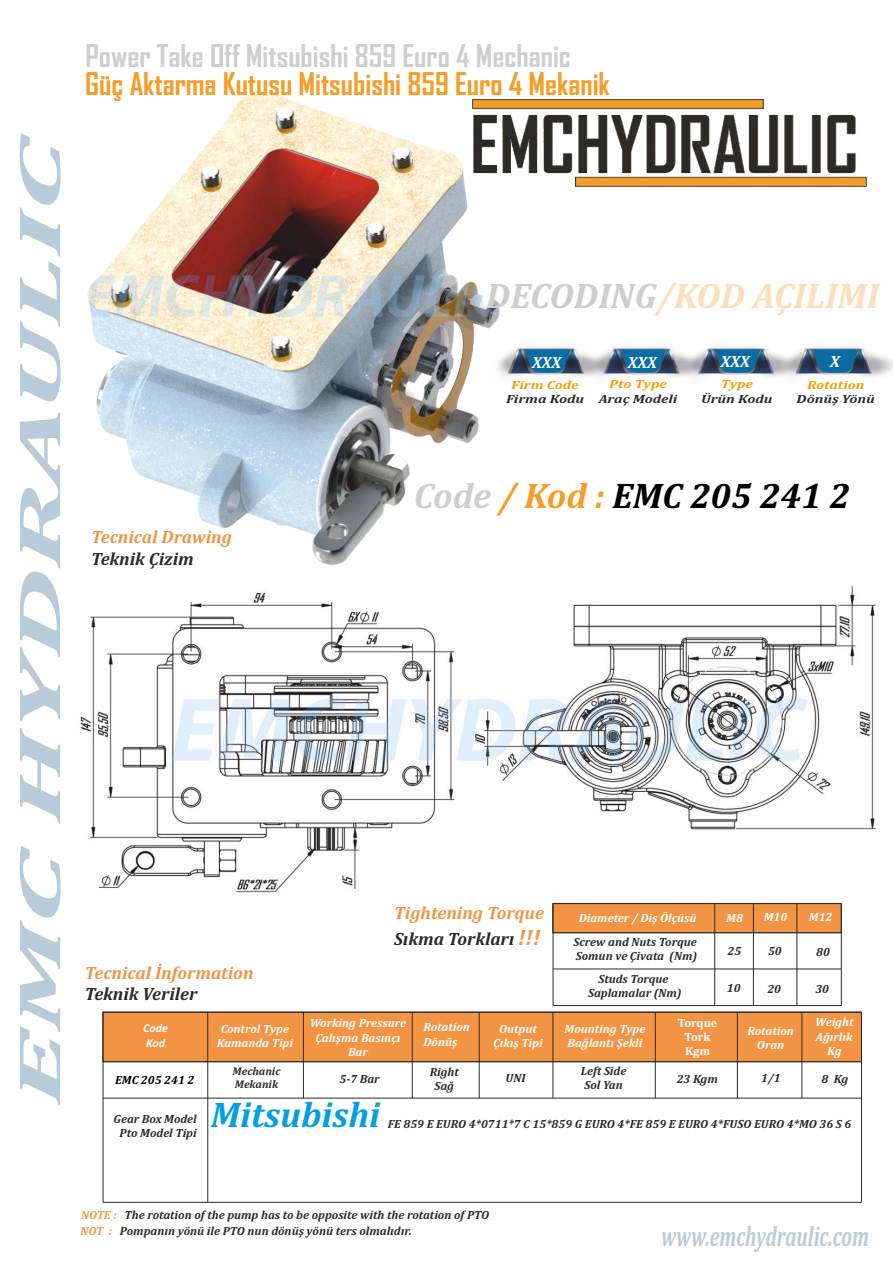
<style>
.page{position:relative;width:893px;height:1263px;background:#fff}
.page>*{position:absolute;margin:0;border:0;box-sizing:border-box;transform-origin:0 0}
.t1{font:italic 700 60px "Cambria";color:#b7cbd8;scale:2.18 1}
.t2{font:italic 700 36px "Cambria";color:#fcdfb8}
.t3{font:italic 700 36px "Cambria";color:#000}
.t4{font:italic 700 36px "Cambria";color:#00a0e3}
.t5{font:700 30px "Agency FB";color:#f59d27}
.t6{font:700 30px "Agency FB";color:#cecece}
.t7{font:italic 700 28.5px "Cambria";color:#b7cbd8;scale:.68 1}
.t8{font:italic 700 18px/25.3px "Cambria";color:#f39444}
.t9{font:italic 700 18px "Cambria";color:#2b2a29}
.t10{font:italic 700 18px "Arial";color:#fefefe}
.t11{font:italic 700 16.5px "Cambria";color:#fefefe}
.t12{font:italic 700 12px/14.1px "Cambria";color:#2b2a29}
.t13{font:italic 700 12px/14.1px "Cambria";color:#fefefe;text-align:center}
.t14{font:italic 700 12px "Cambria";color:#2b2a29;scale:1.23 1}
.t15{font:italic 700 12px "Cambria";color:#f59d00;scale:1.23 1}
.t16{font:italic 700 12px "Cambria";color:#fff}
.t17{font:700 12px/14.1px "Cambria";color:#fefefe;text-align:center}
.t18{font:italic 700 12px "Cambria";color:#000}
.t19{font:italic 700 12px/14.7px "Calibri";color:#fefefe}
.t20{font:italic 700 11.25px/13.2px "Cambria";color:#2b2a29}
.s1{color:#cecece}
.s2{color:#f59d27}
.s3{color:#2b2a29}
.s4{font-size:22.5px}
.s5{color:#f79646}
</style>
<div class="page">
<img style="left:80px;top:585px;width:796px;height:308px">
<img style="left:88px;top:92px;width:416px;height:473px">
<img style="left:472px;top:100px;width:394px;height:86px">
<img style="left:486px;top:337px;width:407px;height:54px">
<div style="left:552px;top:903px;width:289px;height:30px;background:#f39444"></div>
<hr style="left:553px;top:1005px;width:288px;height:1px;background:#2b2a29">
<hr style="left:553px;top:968px;width:288px;height:1px;background:#2b2a29">
<hr style="left:553px;top:932px;width:288px;height:1px;background:#2b2a29">
<hr style="left:553px;top:903px;width:288px;height:1px;background:#2b2a29">
<hr style="left:553px;top:903px;width:1px;height:102px;background:#2b2a29">
<hr style="left:714px;top:903px;width:1px;height:102px;background:#2b2a29">
<hr style="left:753px;top:903px;width:1px;height:102px;background:#2b2a29">
<hr style="left:796px;top:903px;width:1px;height:102px;background:#2b2a29">
<hr style="left:841px;top:903px;width:1px;height:102px;background:#2b2a29">
<div style="left:102px;top:1011px;width:760px;height:51px;background:#f39444"></div>
<hr style="left:103px;top:1202px;width:758px;height:1px;background:#2b2a29">
<hr style="left:103px;top:1098px;width:758px;height:1px;background:#2b2a29">
<hr style="left:103px;top:1061px;width:758px;height:1px;background:#2b2a29">
<hr style="left:103px;top:1012px;width:758px;height:1px;background:#2b2a29">
<hr style="left:103px;top:1012px;width:1px;height:190px;background:#2b2a29">
<hr style="left:207px;top:1012px;width:1px;height:190px;background:#2b2a29">
<hr style="left:303px;top:1012px;width:1px;height:86px;background:#2b2a29">
<hr style="left:412px;top:1012px;width:1px;height:86px;background:#2b2a29">
<hr style="left:479px;top:1012px;width:1px;height:86px;background:#2b2a29">
<hr style="left:552px;top:1012px;width:1px;height:86px;background:#2b2a29">
<hr style="left:655px;top:1012px;width:1px;height:86px;background:#2b2a29">
<hr style="left:737px;top:1012px;width:1px;height:86px;background:#2b2a29">
<hr style="left:801px;top:1012px;width:1px;height:86px;background:#2b2a29">
<hr style="left:861px;top:1012px;width:1px;height:190px;background:#2b2a29">
<h1 class="t1" style="left:13px;top:413px;width:130px;rotate:-90deg">ULIC</h1>
<h1 class="t1" style="left:13px;top:1106px;width:326px;rotate:-90deg">EMC HYDRA</h1>
<h3 class="t6" style="left:85px;top:44px;width:487px">Power Take Off Mitsubishi 859 Euro 4 Mechanic</h3>
<h3 class="t5" style="left:85px;top:72px;width:526px">Güç Aktarma Kutusu Mitsubishi 859 Euro 4 Mekanik</h3>
<h2 class="t2" style="left:486px;top:280px;width:395px"><span class="s1">DECODING</span>/KOD AÇILIMI</h2>
<h3 class="t10" style="left:529px;top:349px;width:38px">XXX</h3>
<h3 class="t11" style="left:532px;top:355px;width:31px">XXX</h3>
<h3 class="t11" style="left:628px;top:355px;width:31px">XXX</h3>
<h3 class="t11" style="left:721px;top:354px;width:31px">XXX</h3>
<h3 class="t11" style="left:830px;top:354px;width:11px">X</h3>
<p class="t15" style="left:512px;top:379px;width:56px">Firm Code</p>
<p class="t14" style="left:506px;top:394px;width:65px">Firma Kodu</p>
<p class="t15" style="left:609px;top:379px;width:48px">Pto Type</p>
<p class="t14" style="left:599px;top:393px;width:65px">Araç Modeli</p>
<p class="t15" style="left:721px;top:379px;width:28px">Type</p>
<p class="t14" style="left:701px;top:393px;width:60px">Ürün Kodu</p>
<p class="t15" style="left:807px;top:379px;width:48px">Rotation</p>
<p class="t14" style="left:797px;top:393px;width:65px">Dönüş Yönü</p>
<h3 class="t8" style="left:91px;top:526px;width:142px">Tecnical Drawing</h3>
<h3 class="t9" style="left:91px;top:550px;width:104px">Teknik Çizim</h3>
<h3 class="t8" style="left:85px;top:961px;width:170px">Tecnical İnformation</h3>
<h3 class="t9" style="left:85px;top:986px;width:114px">Teknik Veriler</h3>
<h2 class="t3" style="left:414px;top:480px;width:438px"><span class="s1">Code</span> <span class="s2">/ Kod :</span> EMC 205 241 2</h2>
<h3 class="t8" style="left:394px;top:901px;width:151px">Tightening Torque<br><span class="s3">Sıkma Torkları</span> <span class="s4">!!!</span></h3>
<p class="t16" style="left:579px;top:912px;width:119px">Diameter / Diş Ölçüsü</p>
<p class="t13" style="left:726px;top:911px;width:18px">M8</p>
<p class="t13" style="left:764px;top:911px;width:25px">M10</p>
<p class="t13" style="left:809px;top:911px;width:25px">M12</p>
<p class="t12" style="left:816px;top:945px;width:15px">80</p>
<p class="t12" style="left:573px;top:935px;width:125px">Screw and Nuts Torque<br>Somun ve Çivata (Nm)</p>
<p class="t12" style="left:588px;top:972px;width:95px;text-align:center">Studs Torque<br>Saplamalar (Nm)</p>
<p class="t12" style="left:728px;top:944px;width:15px">25</p>
<p class="t12" style="left:768px;top:945px;width:15px">50</p>
<p class="t12" style="left:727px;top:981px;width:15px">10</p>
<p class="t12" style="left:767px;top:982px;width:15px">20</p>
<p class="t12" style="left:815px;top:982px;width:15px">30</p>
<p class="t13" style="left:423px;top:1021px;width:48px;text-align:left">Rotation<br>Dönüş</p>
<p class="t13" style="left:493px;top:1022px;width:51px">Output<br>Çıkış Tipi</p>
<p class="t17" style="left:678px;top:1016px;width:41px">Torque<br>Tork<br>Kgm</p>
<p class="t13" style="left:747px;top:1024px;width:48px">Rotation<br>Oran</p>
<p class="t13" style="left:815px;top:1016px;width:40px">Weight<br>Ağırlık<br>Kg</p>
<p class="t12" style="left:430px;top:1065px;width:31px;text-align:center">Right<br>Sağ</p>
<p class="t12" style="left:506px;top:1072px;width:21px">UNI</p>
<p class="t12" style="left:677px;top:1072px;width:43px">23 Kgm</p>
<p class="t12" style="left:761px;top:1072px;width:21px">1/1</p>
<p class="t12" style="left:822px;top:1073px;width:28px">8 Kg</p>
<p class="t12" style="left:388px;top:1118px;width:465px">FE 859 E EURO 4*0711*7 C 15*859 G EURO 4*FE 859 E EURO 4*FUSO EURO 4*MO 36 S 6</p>
<p class="t19" style="left:143px;top:1021px;width:26px">Code<br>Kod</p>
<p class="t13" style="left:217px;top:1023px;width:78px">Control Type<br>Kumanda Tipi</p>
<p class="t13" style="left:310px;top:1017px;width:98px">Working Pressure<br>Çalışma Basınçı<br>Bar</p>
<p class="t18" style="left:115px;top:1074px;width:81px">EMC 205 241 2</p>
<p class="t12" style="left:114px;top:1113px;width:85px;text-align:center">Gear Box Model<br>Pto Model Tipi</p>
<p class="t13" style="left:565px;top:1023px;width:82px;text-align:left">Mounting Type<br>Bağlantı Şekli</p>
<p class="t12" style="left:581px;top:1065px;width:47px">Left Side<br>Sol Yan</p>
<p class="t20" style="left:233px;top:1065px;width:49px">Mechanic<br>Mekanik</p>
<p class="t12" style="left:340px;top:1073px;width:42px">5-7 Bar</p>
<h2 class="t4" style="left:211px;top:1099px;width:171px">Mitsubishi</h2>
<p class="t12" style="left:81px;top:1208px;width:410px;line-height:15.8px"><span class="s5">NOTE :</span> The rotation of the pump has to be opposite with the rotation of PTO<br><span class="s5">NOT :</span> Pompanın yönü ile PTO nun dönüş yönü ters olmalıdır.</p>
<h3 class="t7" style="left:661px;top:1224px;width:307px">www.emchydraulic.com</h3>
</div>
